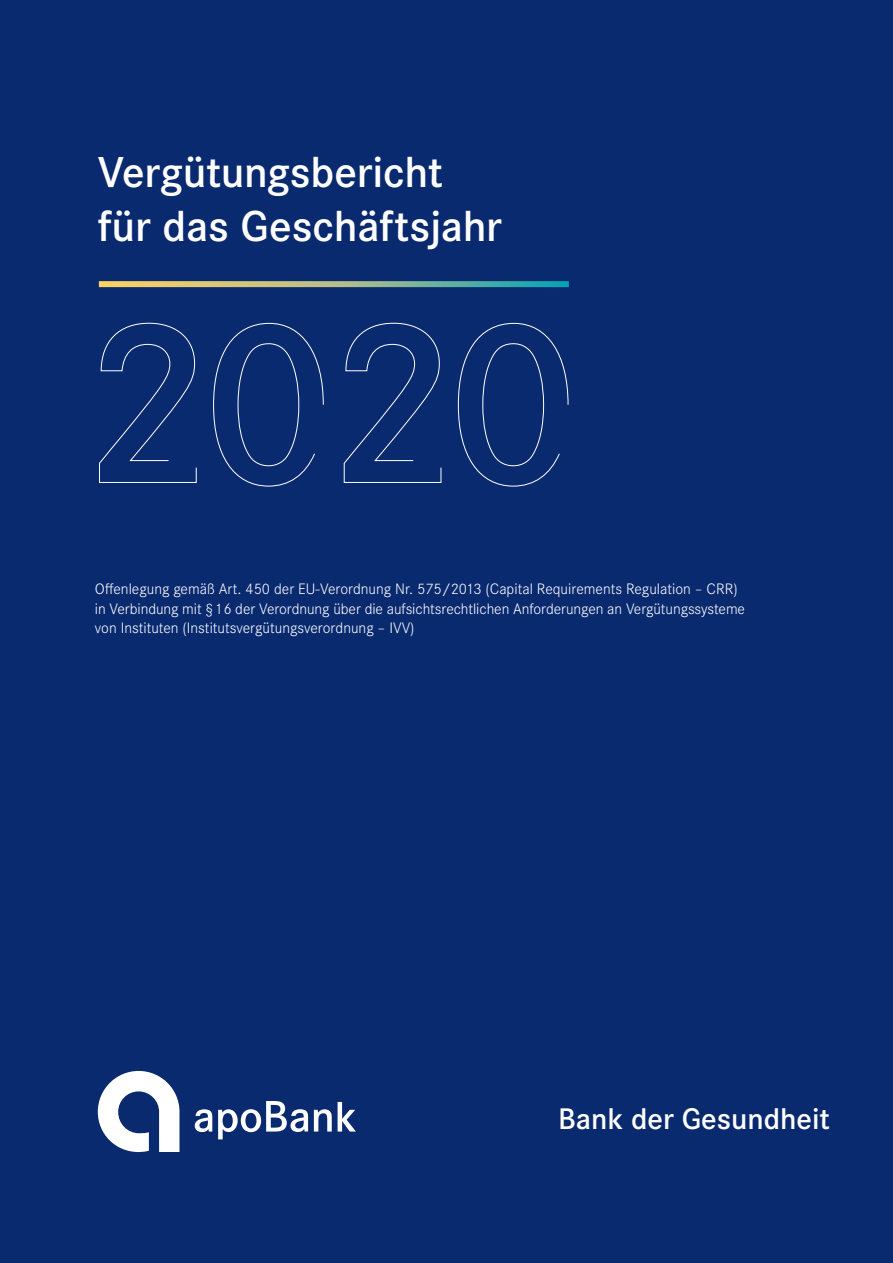
<style>
.page{position:relative;width:893px;height:1263px;background:#0a2a70}
.page>*{position:absolute;margin:0;border:0;box-sizing:border-box;transform-origin:0 0}
.t1{font:600 45px/54px "Corporate S";letter-spacing:-.005em;color:#fff}
.t2{font:600 30.9px "Corporate S";color:#fff}
.t3{font:300 15.75px/19.5px "Corporate S";color:#fff}
</style>
<div class="page">
<svg style="left:99px;top:281px;width:470px;height:6px;background:#9ab889"></svg>
<svg style="left:99px;top:322px;width:98px;height:161px"></svg>
<svg style="left:343px;top:322px;width:99px;height:161px"></svg>
<svg style="left:213px;top:323px;width:111px;height:164px"></svg>
<svg style="left:458px;top:323px;width:111px;height:164px"></svg>
<svg style="left:98px;top:1071px;width:258px;height:81px"></svg>
<h1 class="t1" style="left:98px;top:146px;width:406px">Vergütungsbericht für das Geschäftsjahr</h1>
<p class="t3" style="left:95px;top:579px;width:652px">Offenlegung gemäß Art. 450 der EU-Verordnung Nr. 575/2013 (Capital Requirements Regulation – CRR) in Verbindung mit §16 der Verordnung über die aufsichtsrechtlichen Anforderungen an Vergütungssysteme von Instituten (Institutsvergütungsverordnung – IVV)</p>
<h2 class="t2" style="left:558px;top:1100px;width:273px">Bank der Gesundheit</h2>
</div>
